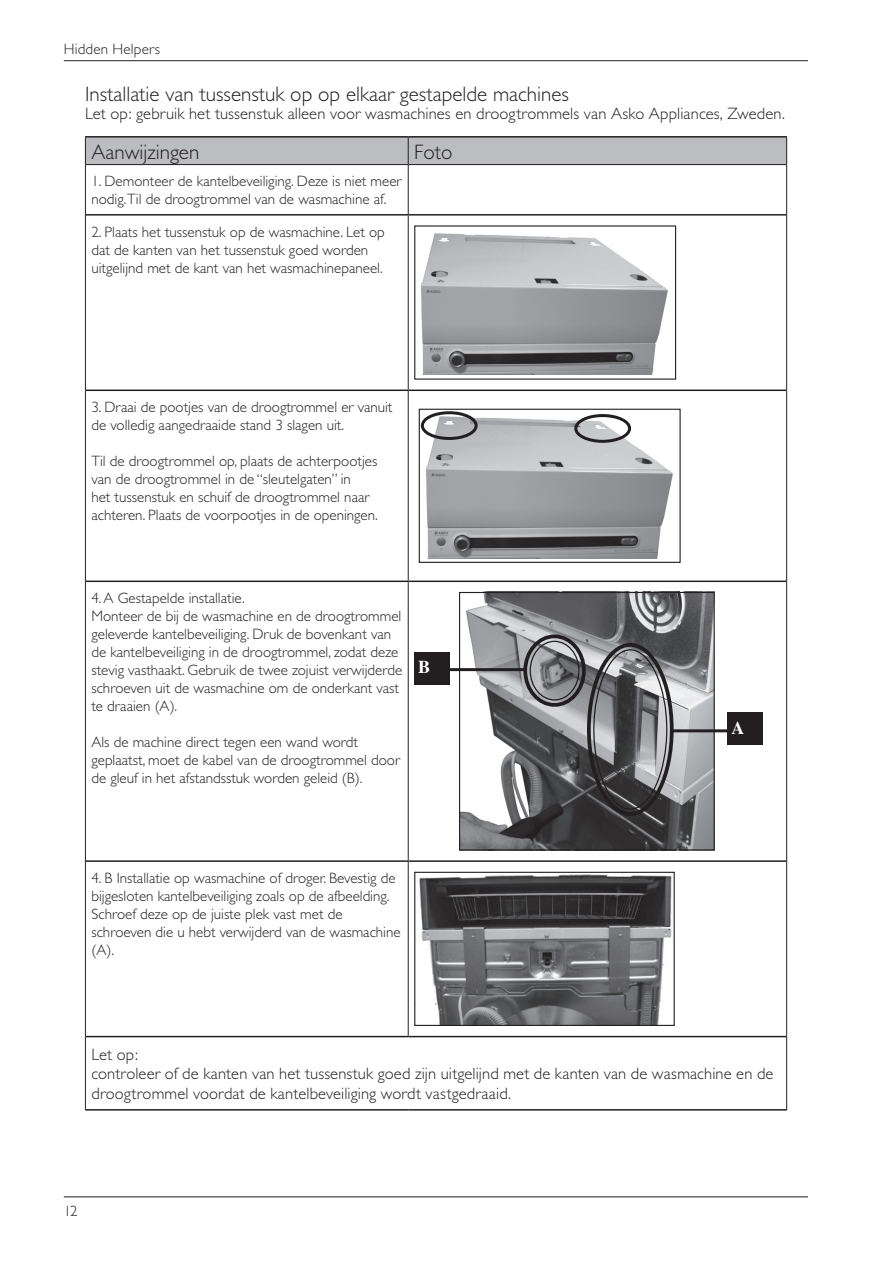
<style>
.page{position:relative;width:893px;height:1263px;background:#fff}
.page>*{position:absolute;margin:0;border:0;box-sizing:border-box;transform-origin:0 0}
.t1{font:300 21px "Gill Sans";color:#231f20}
.t2{font:700 18px "Times";color:#fff}
.t3{font:300 16.5px/19.8px "Gill Sans";letter-spacing:.01em;color:#231f20}
.t4{font:300 15px/18px "Gill Sans";color:#231f20}
</style>
<div class="page">
<hr style="left:64px;top:60px;width:744px;height:1px;background:#231f20">
<hr style="left:64px;top:1196px;width:744px;height:1px;background:#231f20">
<hr style="left:85px;top:136px;width:323px;height:2px;background:#231f20">
<hr style="left:408px;top:136px;width:379px;height:2px;background:#231f20">
<div style="left:85px;top:137px;width:702px;height:27px;background:#bcbdc0"></div>
<hr style="left:85px;top:164px;width:323px;height:1px;background:#231f20">
<hr style="left:85px;top:165px;width:1px;height:50px;background:#231f20">
<hr style="left:408px;top:165px;width:1px;height:49px;background:#231f20">
<hr style="left:786px;top:165px;width:1px;height:50px;background:#231f20">
<hr style="left:85px;top:215px;width:1px;height:175px;background:#231f20">
<hr style="left:408px;top:216px;width:1px;height:173px;background:#231f20">
<hr style="left:786px;top:215px;width:1px;height:175px;background:#231f20">
<hr style="left:85px;top:390px;width:1px;height:191px;background:#231f20">
<hr style="left:408px;top:391px;width:1px;height:189px;background:#231f20">
<hr style="left:786px;top:390px;width:1px;height:191px;background:#231f20">
<hr style="left:85px;top:581px;width:1px;height:280px;background:#231f20">
<hr style="left:408px;top:582px;width:1px;height:278px;background:#231f20">
<hr style="left:786px;top:581px;width:1px;height:280px;background:#231f20">
<hr style="left:85px;top:861px;width:1px;height:175px;background:#231f20">
<hr style="left:408px;top:862px;width:1px;height:174px;background:#231f20">
<hr style="left:786px;top:861px;width:1px;height:175px;background:#231f20">
<hr style="left:85px;top:1036px;width:1px;height:73px;background:#231f20">
<hr style="left:786px;top:1036px;width:1px;height:73px;background:#231f20">
<hr style="left:86px;top:214px;width:322px;height:2px;background:#231f20">
<hr style="left:408px;top:214px;width:378px;height:2px;background:#231f20">
<hr style="left:86px;top:389px;width:322px;height:2px;background:#231f20">
<hr style="left:408px;top:389px;width:378px;height:2px;background:#231f20">
<hr style="left:408px;top:164px;width:379px;height:1px;background:#231f20">
<hr style="left:86px;top:580px;width:322px;height:2px;background:#231f20">
<hr style="left:86px;top:860px;width:322px;height:2px;background:#231f20">
<hr style="left:86px;top:1036px;width:322px;height:1px;background:#231f20">
<hr style="left:85px;top:1109px;width:323px;height:1px;background:#231f20">
<hr style="left:408px;top:1109px;width:379px;height:1px;background:#231f20">
<hr style="left:408px;top:580px;width:378px;height:2px;background:#231f20">
<hr style="left:408px;top:860px;width:378px;height:2px;background:#231f20">
<hr style="left:408px;top:1036px;width:378px;height:1px;background:#231f20">
<img style="left:420px;top:233px;width:248px;height:142px">
<div style="left:414px;top:225px;width:262px;height:155px;border:1px solid #231f20"></div>
<img style="left:421px;top:411px;width:252px;height:147px">
<div style="left:419px;top:409px;width:262px;height:154px;border:1px solid #231f20"></div>
<div style="left:574px;top:414px;width:57px;height:29px;border:3px solid #231f20;border-radius:50%"></div>
<div style="left:421px;top:411px;width:57px;height:29px;border:3px solid #231f20;border-radius:50%"></div>
<img style="left:461px;top:594px;width:252px;height:254px">
<div style="left:459px;top:592px;width:256px;height:258px;border:1px solid #231f20"></div>
<div style="left:587px;top:643px;width:87px;height:173px;border:4px solid #231f20;border-radius:50%"></div>
<hr style="left:672px;top:729px;width:61px;height:3px;background:#231f20">
<div style="left:727px;top:712px;width:36px;height:33px;background:#231f20"></div>
<div style="left:414px;top:652px;width:36px;height:32px;background:#231f20"></div>
<div style="left:523px;top:634px;width:63px;height:73px;border:4px solid #231f20;border-radius:50%"></div>
<div style="left:530px;top:641px;width:49px;height:59px;border:1px solid #231f20;border-radius:50%"></div>
<hr style="left:443px;top:668px;width:81px;height:3px;background:#231f20">
<img style="left:419px;top:874px;width:253px;height:150px">
<div style="left:414px;top:872px;width:261px;height:154px;border:1px solid #231f20"></div>
<p class="t4" style="left:64px;top:40px;width:98px">Hidden Helpers</p>
<h1 class="t1" style="left:85px;top:82px;width:485px">Installatie van tussenstuk op op elkaar gestapelde machines</h1>
<h1 class="t1" style="left:91px;top:140px;width:109px">Aanwijzingen</h1>
<h1 class="t1" style="left:414px;top:140px;width:40px">Foto</h1>
<p class="t4" style="left:91px;top:172px;width:312px">1. Demonteer de kantelbeveiliging. Deze is niet meer nodig.Til de droogtrommel van de wasmachine af.</p>
<p class="t4" style="left:91px;top:223px;width:295px">2. Plaats het tussenstuk op de wasmachine. Let op dat de kanten van het tussenstuk goed worden uitgelijnd met de kant van het wasmachinepaneel.</p>
<p class="t3" style="left:85px;top:104px;width:701px">Let op: gebruik het tussenstuk alleen voor wasmachines en droogtrommels van Asko Appliances, Zweden.</p>
<p class="t4" style="left:91px;top:398px;width:302px">3. Draai de pootjes van de droogtrommel er vanuit de volledig aangedraaide stand 3 slagen uit.</p>
<p class="t4" style="left:91px;top:452px;width:288px">Til de droogtrommel op, plaats de achterpootjes van de droogtrommel in de “sleutelgaten” in<br>het tussenstuk en schuif de droogtrommel naar achteren. Plaats de voorpootjes in de openingen.</p>
<p class="t4" style="left:91px;top:589px;width:312px">4. A Gestapelde installatie.<br>Monteer de bij de wasmachine en de droogtrommel geleverde kantelbeveiliging. Druk de bovenkant van de kantelbeveiliging in de droogtrommel, zodat deze stevig vasthaakt. Gebruik de twee zojuist verwijderde schroeven uit de wasmachine om de onderkant vast te draaien (A).</p>
<p class="t4" style="left:91px;top:733px;width:310px">Als de machine direct tegen een wand wordt geplaatst, moet de kabel van de droogtrommel door de gleuf in het afstandsstuk worden geleid (B).</p>
<p class="t2" style="left:418px;top:656px;width:14px">B</p>
<p class="t4" style="left:91px;top:869px;width:311px">4. B Installatie op wasmachine of droger. Bevestig de bijgesloten kantelbeveiliging zoals op de afbeelding.<br>Schroef deze op de juiste plek vast met de schroeven die u hebt verwijderd van de wasmachine (A).</p>
<p class="t2" style="left:731px;top:717px;width:14px">A</p>
<p class="t3" style="left:91px;top:1044px;width:684px">Let op:<br>controleer of de kanten van het tussenstuk goed zijn uitgelijnd met de kanten van de wasmachine en de droogtrommel voordat de kantelbeveiliging wordt vastgedraaid.</p>
<p class="t4" style="left:64px;top:1202px;width:14px">12</p>
</div>
